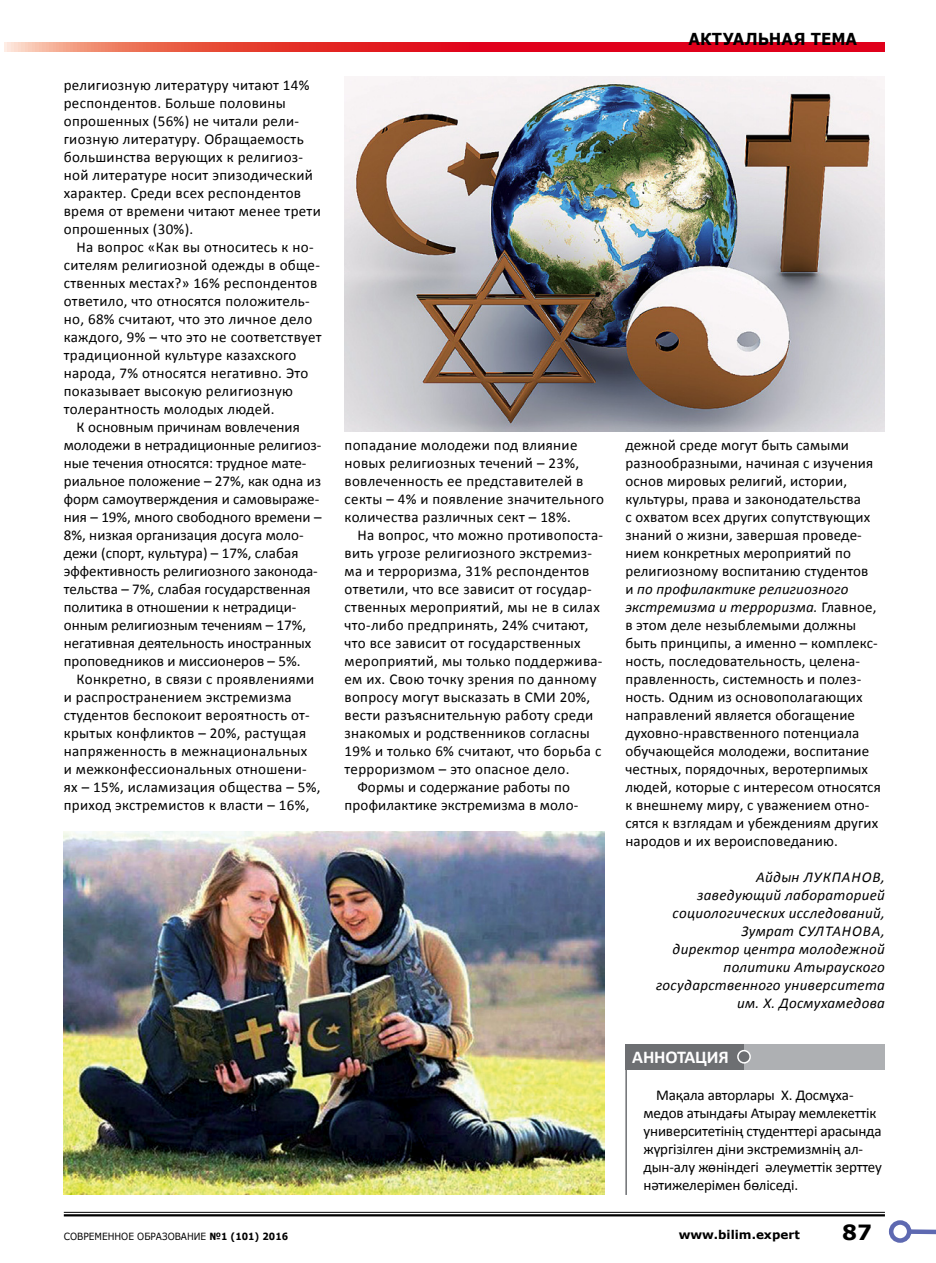
<style>
.page{position:relative;width:936px;height:1263px;background:#fff}
.page>*{position:absolute;margin:0;border:0;box-sizing:border-box;transform-origin:0 0}
.t1{font:700 21px "Verdana";color:#000}
.t2{font:700 18px "Calibri";letter-spacing:-.01em;color:#fff}
.t3{font:700 16.5px "Verdana";letter-spacing:.005em;color:#000;scale:.91 1}
.t4{font:15px/18px "Calibri";letter-spacing:.01em;color:#000}
.t5{font:15px/18px "Calibri";letter-spacing:-.01em;color:#000}
.t6{font:italic 15px/18px "Calibri";letter-spacing:.02em;color:#000;text-align:right}
.t7{font:700 12px "Verdana";color:#000}
.t8{font:9.9px "Verdana";color:#000;scale:.91 1}
.s1{font-style:italic}
.s2{font-weight:700}
</style>
<div class="page">
<hr style="left:625px;top:1068px;width:2px;height:127px;background:#6d6f72">
<div style="left:625px;top:1044px;width:120px;height:25px;background:#6d6f72"></div>
<div style="left:744px;top:1044px;width:140px;height:25px;background:#aeb0b3"></div>
<div style="left:737px;top:1051px;width:13px;height:12px;background:#6d6f72;border-radius:50%"></div>
<div style="left:737px;top:1050px;width:13px;height:13px;border:2px solid #fff;border-radius:50%"></div>
<img style="left:64px;top:831px;width:540px;height:364px">
<img style="left:344px;top:77px;width:540px;height:355px">
<hr style="left:64px;top:1212px;width:820px;height:1px;background:#000">
<hr style="left:64px;top:1214px;width:820px;height:2px;background:#000">
<div style="left:909px;top:1229px;width:26px;height:5px;background:#5e69b1"></div>
<div style="left:888px;top:1220px;width:23px;height:23px;border:4px solid #5e69b1;border-radius:50%"></div>
<svg style="left:4px;top:43px;width:880px;height:8px;background:#e42b32"></svg>
<p class="t4" style="left:64px;top:76px;width:258px">религиозную литературу читают 14% респондентов. Больше половины опрошенных (56%) не читали рели&shy;гиозную литературу. Обращаемость большинства верующих к религиоз&shy;ной литературе носит эпизодический характер. Среди всех респондентов время от времени читают менее трети опрошенных (30%).</p>
<p class="t4" style="left:64px;top:238px;width:259px;text-indent:13px">На вопрос «Как вы относитесь к но&shy;сителям религиозной одежды в обще&shy;ственных местах?» 16% респондентов ответило, что относятся положитель&shy;но, 68% считают, что это личное дело каждого, 9% – что это не соответствует традиционной культуре казахского народа, 7% относятся негативно. Это показывает высокую религиозную толерантность молодых людей.</p>
<p class="t4" style="left:64px;top:418px;width:259px;text-indent:13px">К основным причинам вовлечения молодежи в нетрадиционные религиоз&shy;ные течения относятся: трудное мате&shy;риальное положение – 27%, как одна из форм самоутверждения и самовыраже&shy;ния – 19%, много свободного времени – 8%, низкая организация досуга моло&shy;дежи (спорт, культура) – 17%, слабая эффективность религиозного законода&shy;тельства – 7%, слабая государственная политика в отношении к нетрадици&shy;онным религиозным течениям – 17%, негативная деятельность иностранных проповедников и миссионеров – 5%.</p>
<p class="t4" style="left:64px;top:670px;width:258px;text-indent:13px">Конкретно, в связи с проявлениями и распространением экстремизма студентов беспокоит вероятность от&shy;крытых конфликтов – 20%, растущая напряженность в межнациональных<br>и межконфессиональных отношени&shy;ях – 15%, исламизация общества – 5%, приход экстремистов к власти – 16%,</p>
<p class="t3" style="left:688px;top:27px;width:187px">АКТУАЛЬНАЯ ТЕМА</p>
<p class="t4" style="left:344px;top:436px;width:261px">попадание молодежи под влияние новых религиозных течений – 23%, вовлеченность ее представителей в секты – 4% и появление значительного количества различных сект – 18%.</p>
<p class="t4" style="left:357px;top:526px;width:247px">На вопрос, что можно противопоста-</p>
<p class="t4" style="left:344px;top:544px;width:249px">вить угрозе религиозного экстремиз-</p>
<p class="t4" style="left:344px;top:562px;width:246px">ма и терроризма, 31% респондентов</p>
<p class="t4" style="left:344px;top:580px;width:249px">ответили, что все зависит от государ-</p>
<p class="t4" style="left:344px;top:598px;width:257px">ственных мероприятий, мы не в силах</p>
<p class="t4" style="left:344px;top:616px;width:245px">что-либо предпринять, 24% считают,</p>
<p class="t4" style="left:344px;top:634px;width:237px">что все зависит от государственных</p>
<p class="t4" style="left:344px;top:652px;width:259px">мероприятий, мы только поддержива-</p>
<p class="t4" style="left:344px;top:670px;width:253px">ем их. Свою точку зрения по данному</p>
<p class="t4" style="left:344px;top:688px;width:247px">вопросу могут высказать в СМИ 20%,</p>
<p class="t4" style="left:344px;top:706px;width:250px">вести разъяснительную работу среди</p>
<p class="t4" style="left:344px;top:724px;width:247px">знакомых и родственников согласны</p>
<p class="t4" style="left:344px;top:742px;width:258px">19% и только 6% считают, что борьба с</p>
<p class="t4" style="left:344px;top:760px;width:226px">терроризмом – это опасное дело.</p>
<p class="t4" style="left:357px;top:778px;width:214px">Формы и содержание работы по</p>
<p class="t4" style="left:344px;top:796px;width:235px">профилактике экстремизма в моло-</p>
<p class="t4" style="left:625px;top:436px;width:257px">дежной среде могут быть самыми разнообразными, начиная с изучения основ мировых религий, истории, культуры, права и законодательства<br>с охватом всех других сопутствующих знаний о жизни, завершая проведе&shy;нием конкретных мероприятий по религиозному воспитанию студентов<br>и <span class="s1">по профилактике религиозного экстремизма и терроризма.</span> Главное, в этом деле незыблемыми должны быть принципы, а именно – комплекс&shy;ность, последовательность, целена&shy;правленность, системность и полез&shy;ность. Одним из основополагающих направлений является обогащение духовно-нравственного потенциала обучающейся молодежи, воспитание честных, порядочных, веротерпимых людей, которые с интересом относятся к внешнему миру, с уважением отно&shy;сятся к взглядам и убеждениям других народов и их вероисповеданию.</p>
<p class="t6" style="left:656px;top:867px;width:230px">Айдын ЛУКПАНОВ,<br>заведующий лабораторией социологических исследований,<br>Зумрат СУЛТАНОВА,<br>директор центра молодежной политики Атырауского государственного университета им. Х. Досмухамедова</p>
<p class="t2" style="left:632px;top:1045px;width:98px">АННОТАЦИЯ</p>
<p class="t5" style="left:643px;top:1086px;width:240px;text-indent:13px">Мақала авторлары Х. Досмұха&shy;медов атындағы Атырау мемлекеттік университетінің студенттері арасында жүргізілген діни экстремизмнің ал&shy;дын-алу жөніндегі әлеуметтік зерттеу нәтижелерімен бөліседі.</p>
<p class="t8" style="left:64px;top:1229px;width:248px">СОВРЕМЕННОЕ ОБРАЗОВАНИЕ <span class="s2">№1 (101) 2016</span></p>
<p class="t7" style="left:678px;top:1226px;width:123px">www.bilim.expert</p>
<h1 class="t1" style="left:842px;top:1217px;width:31px">87</h1>
</div>
